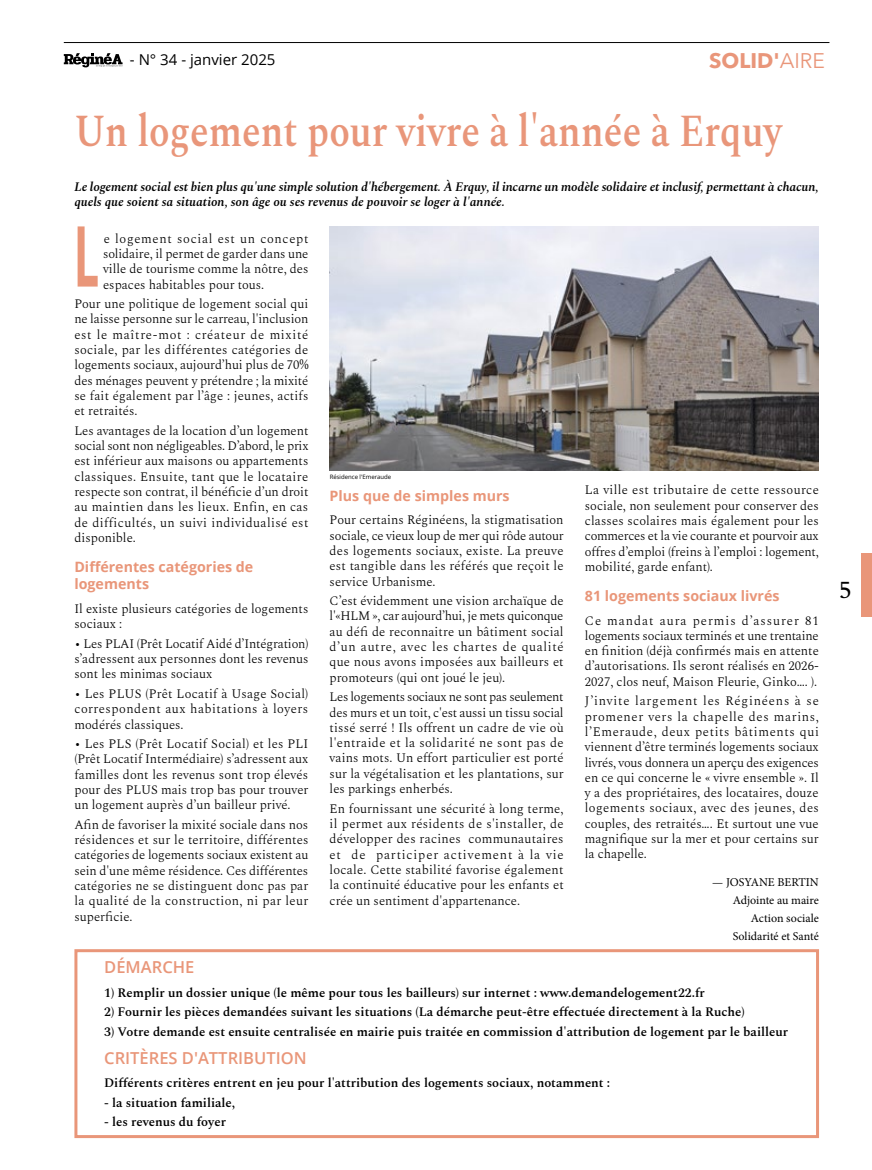
<style>
.page{position:relative;width:872px;height:1170px;background:#fff}
.page>*{position:absolute;margin:0;border:0;box-sizing:border-box;transform-origin:0 0}
.t1{font:condensed 75.15px "AIAG";color:#e99679}
.t2{font:600 45px "Spectral";color:#e9967a;scale:.84 1}
.t3{font:500 24px "Spectral";color:#000}
.t4{font:700 21px "Avenir Next LT Pro";color:#e9967a}
.t5{font:600 16.5px "Open Sans";color:#e99679}
.t6{font:15px "Open Sans";color:#000}
.t7{font:700 14.25px/17.1px "Open Sans";color:#e99679}
.t8{font:300 12.75px/15.3px "Spectral";color:#000;text-align:justify}
.t9{font:600 12.75px "Spectral";color:#000}
.t10{font:italic 600 12.75px/15.3px "Spectral";letter-spacing:-.005em;color:#000}
.t11{font:12px/18px "Minion Pro";color:#000;text-align:right}
.t12{font:6px "Open Sans";letter-spacing:-.005em;color:#000}
.s1{font-weight:400}
</style>
<div class="page">
<div style="left:53px;top:42px;width:70px;height:27px;background:#fff;border:2px solid #fff"></div>
<img style="left:330px;top:226px;width:489px;height:244px">
<div style="left:74px;top:949px;width:745px;height:188px;border:3px solid #e99679"></div>
<div style="left:861px;top:553px;width:11px;height:64px;background:#e99679"></div>
<svg style="left:64px;top:53px;width:59px;height:14px"></svg>
<hr style="left:64px;top:42px;width:765px;height:1px;background:#000">
<p class="t6" style="left:160px;top:49px;width:96px">26 mai 2023</p>
<p class="t6" style="left:130px;top:49px;width:147px">- N° 34 - janvier 2025</p>
<h3 class="t4" style="left:709px;top:48px;width:117px">SOLID'<span class="s1">AIRE</span></h3>
<h2 class="t2" style="left:74px;top:98px;width:843px">Un logement pour vivre à l'année à Erquy</h2>
<p class="t10" style="left:74px;top:178px;width:745px">Le logement social est bien plus qu'une simple solution d'hébergement. À Erquy, il incarne un modèle solidaire et inclusif, permettant à chacun, quels que soient sa situation, son âge ou ses revenus de pouvoir se loger à l'année.</p>
<h1 class="t1" style="left:74px;top:226px;width:28px">L</h1>
<p class="t8" style="left:103px;top:230px;width:207px">e logement social est un concept solidaire, il permet de garder dans une ville de tourisme comme la nôtre, des espaces habitables pour tous.</p>
<p class="t8" style="left:74px;top:295px;width:235px">Pour une politique de logement social qui ne laisse personne sur le carreau, l'inclusion est le maître-mot : créateur de mixité sociale, par les différentes catégories de logements sociaux, aujourd’hui plus de 70% des ménages peuvent y prétendre ; la mixité se fait également par l’âge : jeunes, actifs et retraités.</p>
<p class="t8" style="left:74px;top:422px;width:235px">Les avantages de la location d’un logement social sont non négligeables. D’abord, le prix est inférieur aux maisons ou appartements classiques. Ensuite, tant que le locataire respecte son contrat, il bénéficie d’un droit au maintien dans les lieux. Enfin, en cas de difficultés, un suivi individualisé est disponible.</p>
<p class="t7" style="left:74px;top:557px;width:180px">Différentes catégories de logements</p>
<p class="t8" style="left:74px;top:600px;width:235px">Il existe plusieurs catégories de logements sociaux :</p>
<p class="t8" style="left:74px;top:635px;width:236px">• Les PLAI (Prêt Locatif Aidé d’Intégration) s’adressent aux personnes dont les revenus sont les minimas sociaux</p>
<p class="t8" style="left:74px;top:685px;width:235px">• Les PLUS (Prêt Locatif à Usage Social) correspondent aux habitations à loyers modérés classiques.</p>
<p class="t8" style="left:74px;top:735px;width:235px">• Les PLS (Prêt Locatif Social) et les PLI (Prêt Locatif Intermédiaire) s’adressent aux familles dont les revenus sont trop élevés pour des PLUS mais trop bas pour trouver un logement auprès d’un bailleur privé.</p>
<p class="t8" style="left:74px;top:816px;width:235px">Afin de favoriser la mixité sociale dans nos résidences et sur le territoire, différentes catégories de logements sociaux existent au sein d'une même résidence. Ces différentes catégories ne se distinguent donc pas par la qualité de la construction, ni par leur superficie.</p>
<p class="t12" style="left:330px;top:473px;width:63px">Résidence l'Emeraude</p>
<p class="t8" style="left:585px;top:481px;width:236px">La ville est tributaire de cette ressource sociale, non seulement pour conserver des classes scolaires mais également pour les commerces et la vie courante et pourvoir aux offres d’emploi (freins à l’emploi : logement, mobilité, garde enfant).</p>
<p class="t7" style="left:585px;top:586px;width:196px">81 logements sociaux livrés</p>
<p class="t8" style="left:585px;top:611px;width:235px">Ce mandat aura permis d’assurer 81 logements sociaux terminés et une trentaine en finition (déjà confirmés mais en attente d’autorisations. Ils seront réalisés en 2026- 2027, clos neuf, Maison Fleurie, Ginko…. ).</p>
<p class="t8" style="left:585px;top:692px;width:235px">J’invite largement les Réginéens à se promener vers la chapelle des marins, l’Emeraude, deux petits bâtiments qui viennent d’être terminés logements sociaux livrés, vous donnera un aperçu des exigences en ce qui concerne le « vivre ensemble ». Il y a des propriétaires, des locataires, douze logements sociaux, avec des jeunes, des couples, des retraités…. Et surtout une vue magnifique sur la mer et pour certains sur la chapelle.</p>
<p class="t11" style="left:712px;top:872px;width:108px">— JOSYANE BERTIN<br>Adjointe au maire<br>Action sociale<br>Solidarité et Santé</p>
<p class="t7" style="left:330px;top:486px;width:182px">Plus que de simples murs</p>
<p class="t8" style="left:330px;top:511px;width:236px">Pour certains Réginéens, la stigmatisation sociale, ce vieux loup de mer qui rôde autour des logements sociaux, existe. La preuve est tangible dans les référés que reçoit le service Urbanisme.</p>
<p class="t8" style="left:330px;top:592px;width:235px">C’est évidemment une vision archaïque de l'«HLM », car aujourd’hui, je mets quiconque au défi de reconnaitre un bâtiment social d’un autre, avec les chartes de qualité que nous avons imposées aux bailleurs et promoteurs (qui ont joué le jeu).</p>
<p class="t8" style="left:330px;top:688px;width:235px">Les logements sociaux ne sont pas seulement des murs et un toit, c'est aussi un tissu social tissé serré ! Ils offrent un cadre de vie où l'entraide et la solidarité ne sont pas de vains mots. Un effort particulier est porté sur la végétalisation et les plantations, sur les parkings enherbés.</p>
<p class="t8" style="left:330px;top:799px;width:236px">En fournissant une sécurité à long terme, il permet aux résidents de s'installer, de développer des racines communautaires et de participer activement à la vie locale. Cette stabilité favorise également la continuité éducative pour les enfants et crée un sentiment d'appartenance.</p>
<p class="t5" style="left:104px;top:955px;width:92px">DÉMARCHE</p>
<p class="t9" style="left:104px;top:983px;width:602px">1) Remplir un dossier unique (le même pour tous les bailleurs) sur internet : www.demandelogement22.fr</p>
<p class="t9" style="left:104px;top:1002px;width:642px">2) Fournir les pièces demandées suivant les situations (La démarche peut-être effectuée directement à la Ruche)</p>
<p class="t9" style="left:104px;top:1022px;width:685px">3) Votre demande est ensuite centralisée en mairie puis traitée en commission d'attribution de logement par le bailleur</p>
<p class="t5" style="left:104px;top:1046px;width:204px">CRITÈRES D'ATTRIBUTION</p>
<p class="t9" style="left:104px;top:1073px;width:507px">Différents critères entrent en jeu pour l'attribution des logements sociaux, notamment :</p>
<p class="t9" style="left:104px;top:1093px;width:132px">- la situation familiale,</p>
<p class="t9" style="left:104px;top:1112px;width:123px">- les revenus du foyer</p>
<h3 class="t3" style="left:839px;top:572px;width:14px">5</h3>
</div>
